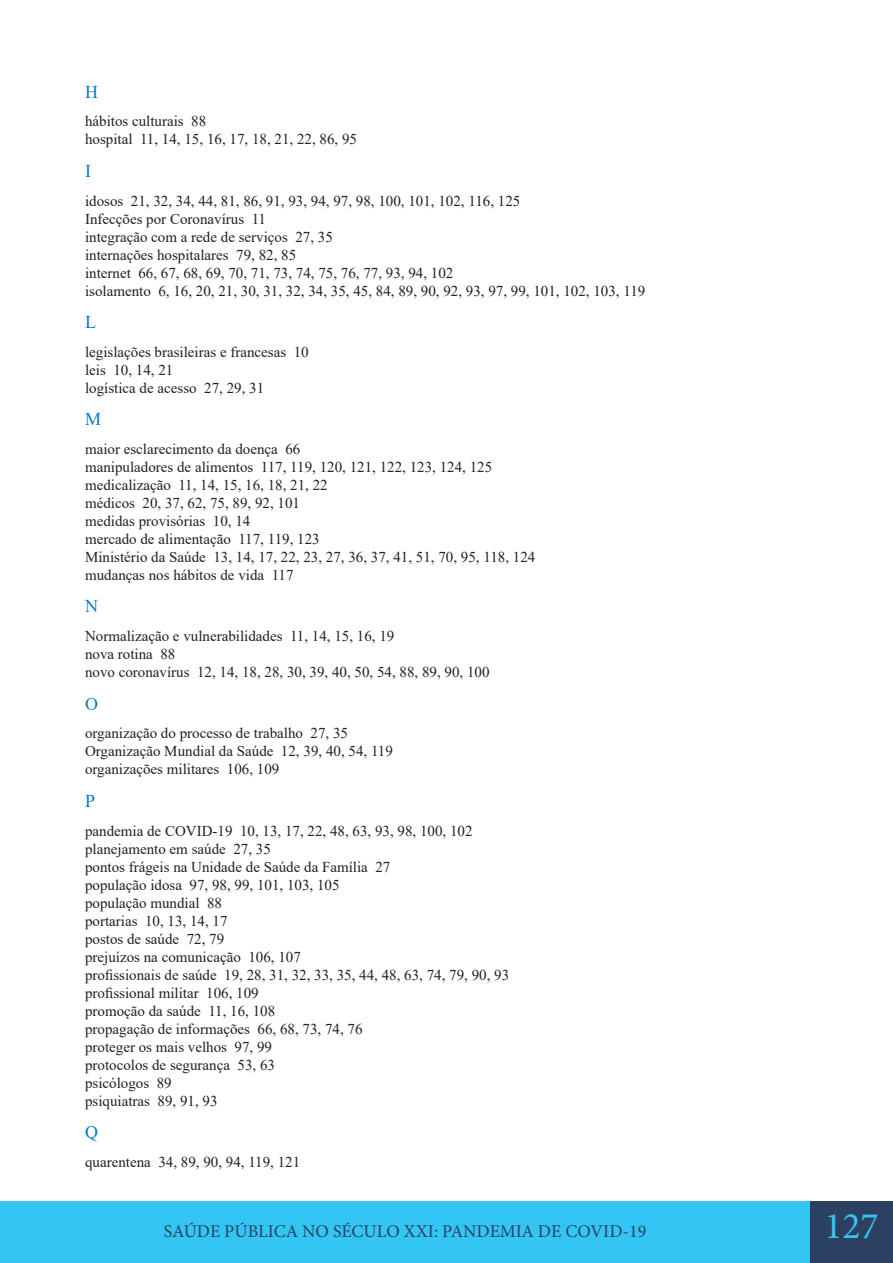
<style>
.page{position:relative;width:893px;height:1263px;background:#fff}
.page>*{position:absolute;margin:0;border:0;box-sizing:border-box;transform-origin:0 0}
.t1{font:37.5px "Minion Pro";color:#33c5f3}
.t2{font:18px "Minion Pro";color:#2c4161}
.t3{font:18px "Times New Roman";color:#057ac1}
.t4{font:15px "Times New Roman";color:#231f20}
</style>
<div class="page">
<div style="left:0;top:1201px;width:810px;height:62px;background:#33c5f3"></div>
<div style="left:810px;top:1201px;width:83px;height:62px;background:#2c4161"></div>
<p class="t3" style="left:85px;top:79px;width:14px">H</p>
<p class="t4" style="left:85px;top:111px;width:123px">hábitos culturais 88</p>
<p class="t4" style="left:85px;top:129px;width:273px">hospital 11, 14, 15, 16, 17, 18, 21, 22, 86, 95</p>
<p class="t3" style="left:85px;top:158px;width:7px">I</p>
<p class="t4" style="left:85px;top:190px;width:437px">idosos 21, 32, 34, 44, 81, 86, 91, 93, 94, 97, 98, 100, 101, 102, 116, 125</p>
<p class="t4" style="left:85px;top:208px;width:183px">Infecções por Coronavírus 11</p>
<p class="t4" style="left:85px;top:226px;width:249px">integração com a rede de serviços 27, 35</p>
<p class="t4" style="left:85px;top:244px;width:213px">internações hospitalares 79, 82, 85</p>
<p class="t4" style="left:85px;top:262px;width:370px">internet 66, 67, 68, 69, 70, 71, 73, 74, 75, 76, 77, 93, 94, 102</p>
<p class="t4" style="left:85px;top:280px;width:562px">isolamento 6, 16, 20, 21, 30, 31, 32, 34, 35, 45, 84, 89, 90, 92, 93, 97, 99, 101, 102, 103, 119</p>
<p class="t3" style="left:85px;top:309px;width:12px">L</p>
<p class="t4" style="left:85px;top:341px;width:225px">legislações brasileiras e francesas 10</p>
<p class="t4" style="left:85px;top:359px;width:90px">leis 10, 14, 21</p>
<p class="t4" style="left:85px;top:377px;width:181px">logística de acesso 27, 29, 31</p>
<p class="t3" style="left:85px;top:406px;width:18px">M</p>
<p class="t4" style="left:85px;top:438px;width:217px">maior esclarecimento da doença 66</p>
<p class="t4" style="left:85px;top:456px;width:409px">manipuladores de alimentos 117, 119, 120, 121, 122, 123, 124, 125</p>
<p class="t4" style="left:85px;top:474px;width:244px">medicalização 11, 14, 15, 16, 18, 21, 22</p>
<p class="t4" style="left:85px;top:492px;width:216px">médicos 20, 37, 62, 75, 89, 92, 101</p>
<p class="t4" style="left:85px;top:510px;width:167px">medidas provisórias 10, 14</p>
<p class="t4" style="left:85px;top:528px;width:236px">mercado de alimentação 117, 119, 123</p>
<p class="t4" style="left:85px;top:546px;width:452px">Ministério da Saúde 13, 14, 17, 22, 23, 27, 36, 37, 41, 51, 70, 95, 118, 124</p>
<p class="t4" style="left:85px;top:564px;width:210px">mudanças nos hábitos de vida 117</p>
<p class="t3" style="left:85px;top:594px;width:14px">N</p>
<p class="t4" style="left:85px;top:626px;width:311px">Normalização e vulnerabilidades 11, 14, 15, 16, 19</p>
<p class="t4" style="left:85px;top:644px;width:92px">nova rotina 88</p>
<p class="t4" style="left:85px;top:662px;width:406px">novo coronavírus 12, 14, 18, 28, 30, 39, 40, 50, 54, 88, 89, 90, 100</p>
<p class="t3" style="left:85px;top:691px;width:14px">O</p>
<p class="t4" style="left:85px;top:723px;width:264px">organização do processo de trabalho 27, 35</p>
<p class="t4" style="left:85px;top:741px;width:309px">Organização Mundial da Saúde 12, 39, 40, 54, 119</p>
<p class="t4" style="left:85px;top:759px;width:196px">organizações militares 106, 109</p>
<p class="t3" style="left:85px;top:788px;width:12px">P</p>
<p class="t4" style="left:85px;top:820px;width:389px">pandemia de COVID-19 10, 13, 17, 22, 48, 63, 93, 98, 100, 102</p>
<p class="t4" style="left:85px;top:838px;width:187px">planejamento em saúde 27, 35</p>
<p class="t4" style="left:85px;top:856px;width:307px">pontos frágeis na Unidade de Saúde da Família 27</p>
<p class="t4" style="left:85px;top:874px;width:256px">população idosa 97, 98, 99, 101, 103, 105</p>
<p class="t4" style="left:85px;top:892px;width:139px">população mundial 88</p>
<p class="t4" style="left:85px;top:910px;width:144px">portarias 10, 13, 14, 17</p>
<p class="t4" style="left:85px;top:928px;width:141px">postos de saúde 72, 79</p>
<p class="t4" style="left:85px;top:946px;width:217px">prejuízos na comunicação 106, 107</p>
<p class="t4" style="left:85px;top:964px;width:426px">profissionais de saúde 19, 28, 31, 32, 33, 35, 44, 48, 63, 74, 79, 90, 93</p>
<p class="t4" style="left:85px;top:982px;width:175px">profissional militar 106, 109</p>
<p class="t4" style="left:85px;top:1000px;width:192px">promoção da saúde 11, 16, 108</p>
<p class="t4" style="left:85px;top:1018px;width:279px">propagação de informações 66, 68, 73, 74, 76</p>
<p class="t4" style="left:85px;top:1036px;width:189px">proteger os mais velhos 97, 99</p>
<p class="t4" style="left:85px;top:1054px;width:191px">protocolos de segurança 53, 63</p>
<p class="t4" style="left:85px;top:1072px;width:88px">psicólogos 89</p>
<p class="t4" style="left:85px;top:1090px;width:134px">psiquiatras 89, 91, 93</p>
<p class="t3" style="left:85px;top:1119px;width:14px">Q</p>
<p class="t4" style="left:85px;top:1151px;width:217px">quarentena 34, 89, 90, 94, 119, 121</p>
<p class="t2" style="left:164px;top:1219px;width:484px">SAÚDE PÚBLICA NO SÉCULO XXI: PANDEMIA DE COVID-19</p>
<h1 class="t1" style="left:824px;top:1201px;width:55px">127</h1>
</div>
